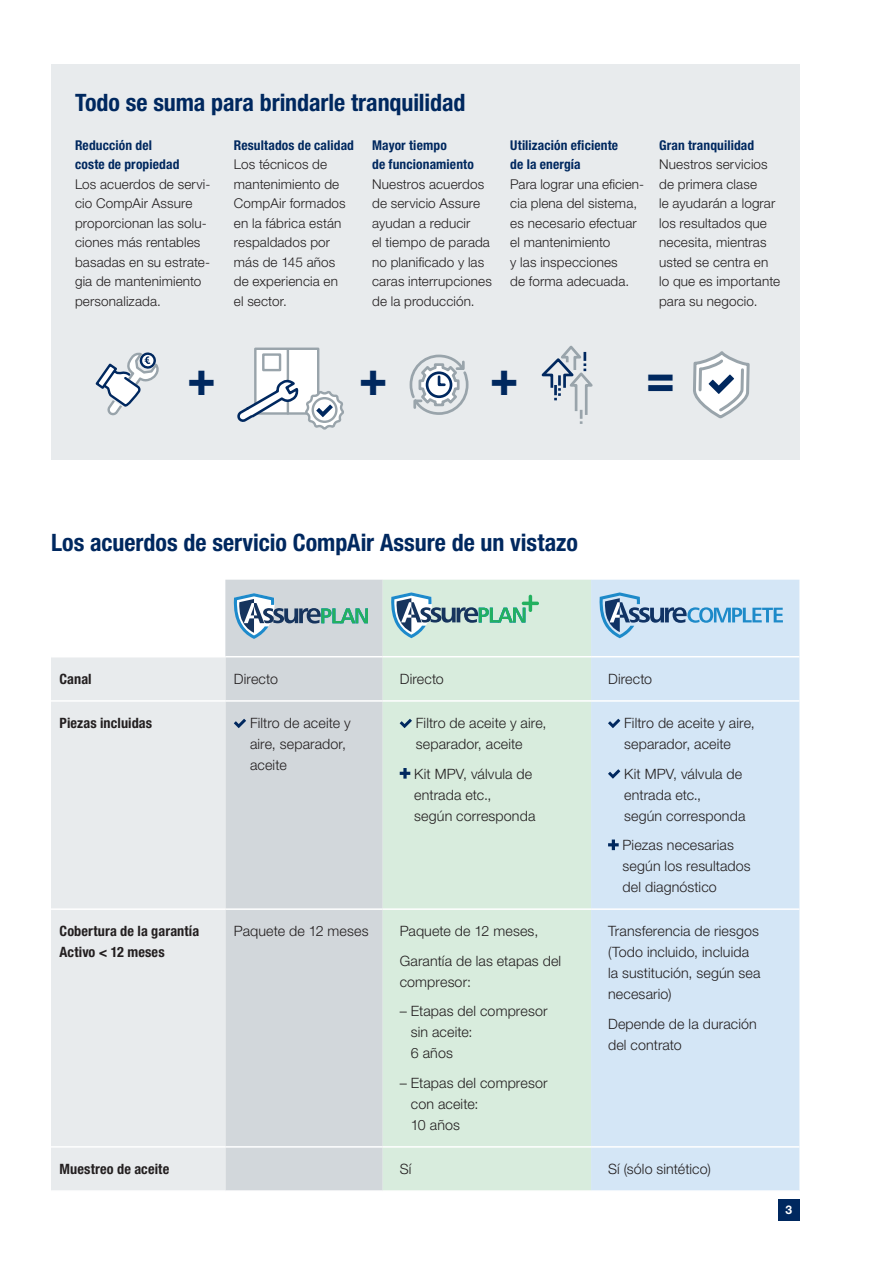
<style>
.page{position:relative;width:893px;height:1263px;background:#fff}
.page>*{position:absolute;margin:0;border:0;box-sizing:border-box;transform-origin:0 0}
.t1{font:700 condensed 48px "Helvetica Neue LT Std";color:#00285f}
.t2{font:700 condensed 24px "Helvetica Neue LT Std";letter-spacing:-.005em;color:#00285f}
.t3{font:300 14.25px/21px "Helvetica Neue LT Std";letter-spacing:.01em;color:#231f20}
.t4{font:700 condensed 14.25px/21px "Helvetica Neue LT Std";letter-spacing:.01em;color:#231f20}
.t5{font:300 13.5px/19.5px "Helvetica Neue LT Std";letter-spacing:.01em;color:#231f20}
.t6{font:700 condensed 13.5px/19.5px "Helvetica Neue LT Std";letter-spacing:.01em;color:#00285f}
.t7{font:700 12px "Helvetica Neue LT Std";color:#fff}
</style>
<div class="page">
<div style="left:51px;top:64px;width:748px;height:395px;background:#e8ebed"></div>
<svg style="left:237px;top:347px;width:107px;height:83px"></svg>
<svg style="left:95px;top:352px;width:63px;height:64px"></svg>
<svg style="left:693px;top:351px;width:57px;height:68px"></svg>
<svg style="left:409px;top:354px;width:60px;height:61px"></svg>
<svg style="left:541px;top:345px;width:52px;height:79px"></svg>
<div style="left:225px;top:580px;width:158px;height:610px;background:#d2d7db"></div>
<div style="left:383px;top:580px;width:208px;height:610px;background:#d8ecdd"></div>
<div style="left:591px;top:580px;width:208px;height:610px;background:#d4e6f6"></div>
<div style="left:51px;top:657px;width:174px;height:251px;background:#e8ebed"></div>
<div style="left:51px;top:910px;width:174px;height:280px;background:#e8ebed"></div>
<hr style="left:225px;top:656px;width:158px;height:1px;background:#fff">
<hr style="left:383px;top:656px;width:208px;height:1px;background:#fff">
<hr style="left:591px;top:656px;width:208px;height:1px;background:#fff">
<hr style="left:51px;top:700px;width:174px;height:2px;background:#fff">
<hr style="left:225px;top:700px;width:158px;height:2px;background:#fff">
<hr style="left:383px;top:700px;width:208px;height:2px;background:#fff">
<hr style="left:591px;top:700px;width:208px;height:2px;background:#fff">
<hr style="left:225px;top:908px;width:158px;height:2px;background:#fff">
<hr style="left:383px;top:908px;width:208px;height:2px;background:#fff">
<hr style="left:591px;top:908px;width:208px;height:2px;background:#fff">
<hr style="left:51px;top:1146px;width:174px;height:1px;background:#fff">
<hr style="left:225px;top:1146px;width:158px;height:1px;background:#fff">
<hr style="left:383px;top:1146px;width:208px;height:1px;background:#fff">
<hr style="left:591px;top:1146px;width:208px;height:1px;background:#fff">
<svg style="left:234px;top:593px;width:134px;height:46px;background:#a5bcc4"></svg>
<svg style="left:391px;top:592px;width:148px;height:46px;background:#abccc5"></svg>
<svg style="left:600px;top:592px;width:183px;height:46px;background:#a9c8e1"></svg>
<svg style="left:234px;top:719px;width:12px;height:9px"></svg>
<svg style="left:400px;top:719px;width:12px;height:9px"></svg>
<svg style="left:400px;top:768px;width:10px;height:11px"></svg>
<svg style="left:608px;top:719px;width:12px;height:9px"></svg>
<svg style="left:608px;top:769px;width:12px;height:10px"></svg>
<svg style="left:608px;top:839px;width:11px;height:11px"></svg>
<div style="left:778px;top:1199px;width:21px;height:21px;background:#00285f"></div>
<h2 class="t2" style="left:75px;top:88px;width:392px">Todo se suma para brindarle tranquilidad</h2>
<p class="t6" style="left:75px;top:135px;width:106px">Reducción del coste de propiedad</p>
<p class="t5" style="left:75px;top:174px;width:137px">Los acuerdos de servi&shy;cio CompAir Assure proporcionan las solu&shy;ciones más rentables basadas en su estrate&shy;gia de mantenimiento personalizada.</p>
<p class="t6" style="left:372px;top:135px;width:103px">Mayor tiempo<br>de funcionamiento</p>
<p class="t5" style="left:372px;top:174px;width:121px">Nuestros acuerdos de servicio Assure ayudan a reducir<br>el tiempo de parada no planificado y las caras interrupciones de la producción.</p>
<p class="t6" style="left:234px;top:135px;width:122px">Resultados de calidad</p>
<p class="t5" style="left:234px;top:155px;width:113px">Los técnicos de mantenimiento de<br>CompAir formados en la fábrica están respaldados por más de 145 años de experiencia en el sector.</p>
<p class="t6" style="left:510px;top:135px;width:109px">Utilización eficiente de la energía</p>
<p class="t5" style="left:510px;top:174px;width:135px">Para lograr una eficien&shy;cia plena del sistema, es necesario efectuar el mantenimiento<br>y las inspecciones<br>de forma adecuada.</p>
<p class="t6" style="left:659px;top:135px;width:97px">Gran tranquilidad</p>
<p class="t5" style="left:659px;top:154px;width:123px">Nuestros servicios de primera clase<br>le ayudarán a lograr los resultados que necesita, mientras usted se centra en lo que es importante para su negocio.</p>
<h1 class="t1" style="left:187px;top:349px;width:30px">+</h1>
<h1 class="t1" style="left:359px;top:349px;width:30px">+</h1>
<h1 class="t1" style="left:490px;top:349px;width:30px">+</h1>
<h1 class="t1" style="left:646px;top:349px;width:30px">=</h1>
<h2 class="t2" style="left:51px;top:528px;width:528px">Los acuerdos de servicio CompAir Assure de un vistazo</h2>
<p class="t4" style="left:60px;top:668px;width:34px">Canal</p>
<p class="t3" style="left:234px;top:668px;width:46px">Directo</p>
<p class="t3" style="left:400px;top:668px;width:46px">Directo</p>
<p class="t3" style="left:608px;top:668px;width:46px">Directo</p>
<p class="t4" style="left:60px;top:712px;width:94px">Piezas incluidas</p>
<p class="t3" style="left:250px;top:712px;width:102px">Filtro de aceite y aire, separador, aceite</p>
<p class="t3" style="left:416px;top:712px;width:132px">Filtro de aceite y aire, separador, aceite</p>
<p class="t3" style="left:414px;top:763px;width:123px">Kit MPV, válvula de entrada etc.,<br>según corresponda</p>
<p class="t3" style="left:624px;top:712px;width:132px">Filtro de aceite y aire, separador, aceite</p>
<p class="t3" style="left:624px;top:763px;width:123px">Kit MPV, válvula de entrada etc.,<br>según corresponda</p>
<p class="t3" style="left:623px;top:834px;width:130px">Piezas necesarias según los resultados del diagnóstico</p>
<p class="t4" style="left:60px;top:920px;width:141px">Cobertura de la garantía<br>Activo &lt; 12 meses</p>
<p class="t3" style="left:234px;top:920px;width:136px">Paquete de 12 meses</p>
<p class="t3" style="left:400px;top:916px;width:163px;line-height:29.5px">Paquete de 12 meses,<br>Garantía de las etapas del</p>
<p class="t3" style="left:400px;top:971px;width:73px">compresor:</p>
<p class="t3" style="left:411px;top:1000px;width:138px;text-indent:-11px">– Etapas del compresor sin aceite:<br>6 años</p>
<p class="t3" style="left:411px;top:1072px;width:138px;text-indent:-11px">– Etapas del compresor con aceite:<br>10 años</p>
<p class="t3" style="left:608px;top:920px;width:154px">Transferencia de riesgos (Todo incluido, incluida la sustitución, según sea necesario)</p>
<p class="t3" style="left:608px;top:1013px;width:150px">Depende de la duración del contrato</p>
<p class="t4" style="left:60px;top:1158px;width:111px">Muestreo de aceite</p>
<p class="t3" style="left:400px;top:1158px;width:13px">Sí</p>
<p class="t3" style="left:608px;top:1158px;width:104px">Sí (sólo sintético)</p>
<p class="t7" style="left:785px;top:1202px;width:8px">3</p>
</div>
